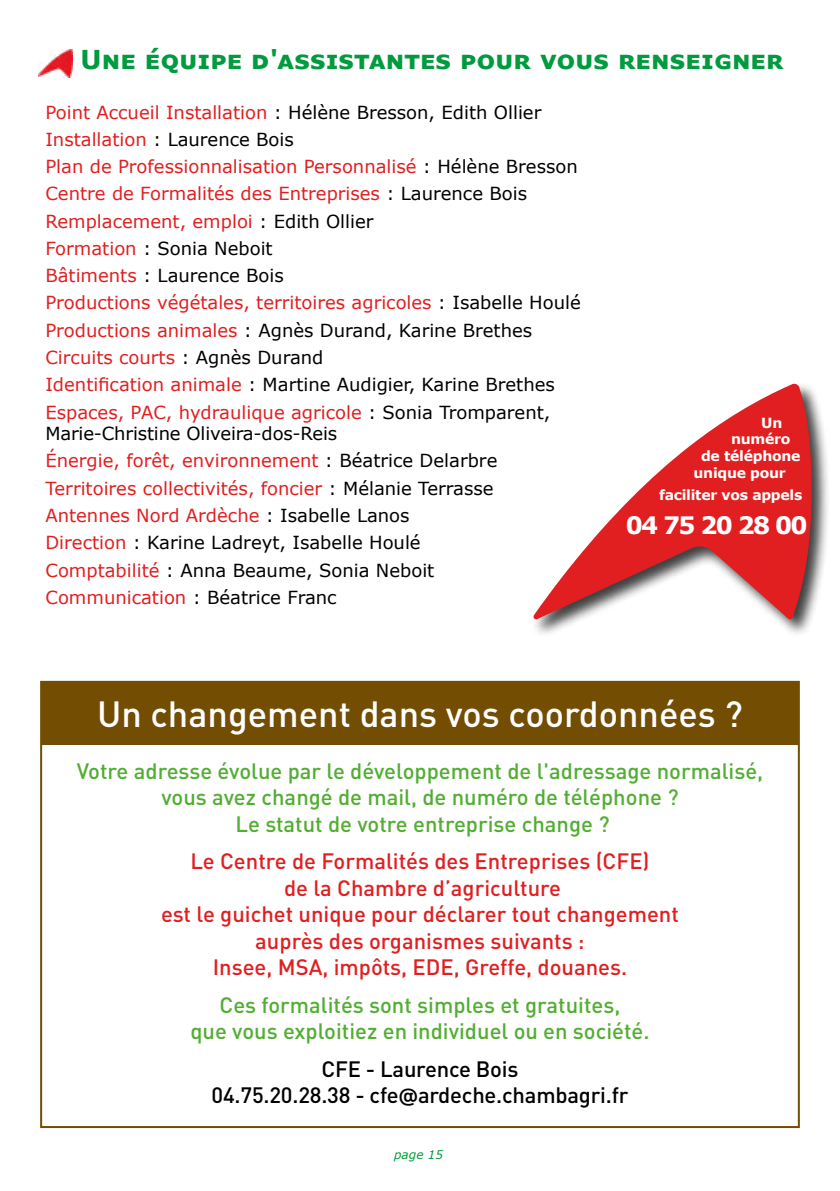
<style>
.page{position:relative;width:840px;height:1191px;background:#fff}
.page>*{position:absolute;margin:0;border:0;box-sizing:border-box;transform-origin:0 0}
.t1{font:500 36px "DIN Pro";color:#fff}
.t2{font:700 26px "Verdana";color:#009b3e}
.t3{font:700 24px "Verdana";letter-spacing:-.07em;color:#fff}
.t4{font:500 22px/26.4px "DIN Pro";color:#52ae32;text-align:center}
.t5{font:500 22px/26.4px "DIN Pro";color:#e11f21;text-align:center}
.t6{font:500 22px/26.4px "DIN Pro";letter-spacing:-.01em;color:#000;text-align:center}
.t7{font:18px/27.2px "Verdana";color:#e11f21}
.t8{font:18px/27.2px "Verdana";color:#000}
.t9{font:700 14px "Verdana";letter-spacing:-.02em;color:#fff}
.t10{font:italic 12px "Verdana";color:#009b3e}
.s1{color:#000}
.s2{color:#e11f21}
.s3{font-family:"DIN Next Slab Pro"}
</style>
<div class="page">
<img style="left:38px;top:49px;width:34px;height:28px">
<div style="left:531px;top:382px;width:299px;height:255px;background:#000;opacity:.75"></div>
<svg style="left:533px;top:384px;width:278px;height:235px"></svg>
<div style="left:41px;top:682px;width:757px;height:63px;background:#724d02"></div>
<div style="left:40px;top:681px;width:759px;height:447px;border:2px solid #724d02"></div>
<h2 class="t2" style="left:81px;top:41px;width:699px">Une équipe d'assistantes pour vous renseigner</h2>
<p class="t7" style="left:45px;top:98px;width:536px">Point Accueil Installation <span class="s1">: Hélène Bresson, Edith Ollier </span>Installation <span class="s1">: Laurence Bois<br></span>Plan de Professionnalisation Personnalisé <span class="s1">: Hélène Bresson </span>Centre de Formalités des Entreprises <span class="s1">: Laurence Bois </span>Remplacement, emploi <span class="s1">: Edith Ollier<br></span>Formation <span class="s1">: Sonia Neboit<br></span>Bâtiments <span class="s1">: Laurence Bois<br></span>Productions végétales, territoires agricoles <span class="s1">: Isabelle Houlé </span>Productions animales <span class="s1">: Agnès Durand, Karine Brethes </span>Circuits courts <span class="s1">: Agnès Durand<br></span>Identification animale <span class="s1">: Martine Audigier, Karine Brethes </span>Espaces, PAC, hydraulique agricole <span class="s1">: Sonia Tromparent,</span></p>
<p class="t8" style="left:45px;top:420px;width:453px">Marie-Christine Oliveira-dos-Reis<br><span class="s2">Énergie, forêt, environnement</span> : Béatrice Delarbre <span class="s2">Territoires collectivités, foncier</span> : Mélanie Terrasse <span class="s2">Antennes Nord Ardèche</span> : Isabelle Lanos<br><span class="s2">Direction</span> : Karine Ladreyt, Isabelle Houlé <span class="s2">Comptabilité</span> : Anna Beaume, Sonia Neboit <span class="s2">Communication</span> : Béatrice Franc</p>
<p class="t9" style="left:760px;top:413px;width:23px">Un</p>
<p class="t9" style="left:730px;top:429px;width:61px">numéro</p>
<p class="t9" style="left:700px;top:446px;width:101px">de téléphone</p>
<p class="t9" style="left:693px;top:463px;width:94px">unique pour</p>
<p class="t9" style="left:658px;top:485px;width:145px">faciliter vos appels</p>
<h3 class="t3" style="left:625px;top:508px;width:183px">04 75 20 28 00</h3>
<h1 class="t1" style="left:97px;top:685px;width:647px">Un changement dans vos coordonnées ?</h1>
<p class="t4" style="left:77px;top:755px;width:687px">Votre adresse évolue par le développement de l'adressage normalisé, vous avez changé de mail, de numéro de téléphone ?<br>Le statut de votre entreprise change ?</p>
<p class="t5" style="left:161px;top:846px;width:519px">Le Centre de Formalités des Entreprises (CFE)<br>de la Chambre d’agriculture<br>est le guichet unique pour déclarer tout changement auprès des organismes suivants :<br>Insee, MSA, impôts, EDE, Greffe, douanes.</p>
<p class="t4" style="left:190px;top:989px;width:460px">Ces formalités sont simples et gratuites,<br>que vous exploitiez en individuel ou en société.</p>
<p class="t6" style="left:211px;top:1053px;width:418px">CFE - Laurence Bois<br>04.75.20.28.38 - cfe<span class="s3">@</span>ardeche.chambagri.fr</p>
<p class="t10" style="left:394px;top:1146px;width:50px">page 15</p>
</div>
